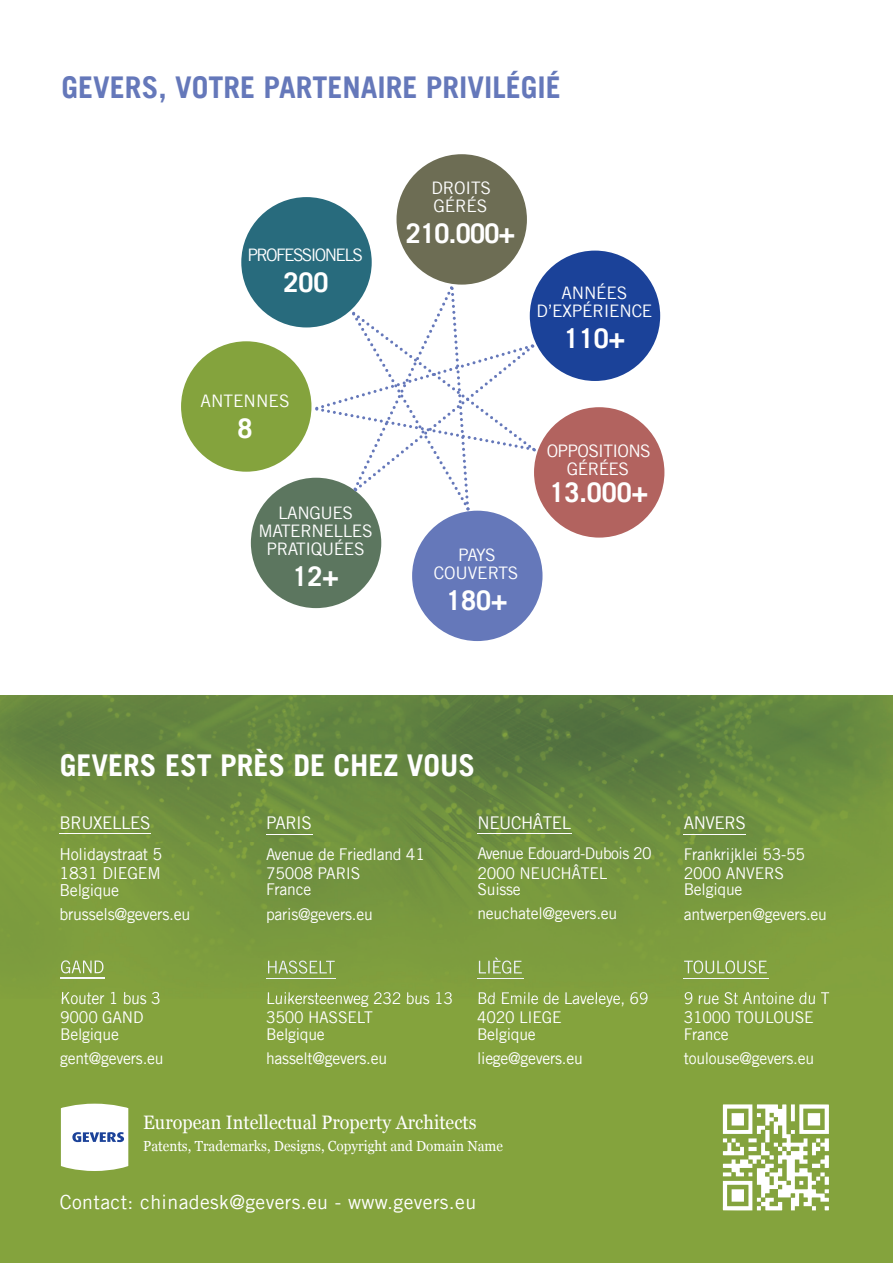
<style>
.page{position:relative;width:893px;height:1263px;background:#fff}
.page>*{position:absolute;margin:0;border:0;box-sizing:border-box;transform-origin:0 0}
.t1{font:700 30px "Trade Gothic LT";color:#6578ba}
.t2{font:700 30px "Trade Gothic LT";color:#fff}
.t3{font:700 27px "Trade Gothic LT";color:#fff}
.t4{font:19.5px "Trade Gothic LT";letter-spacing:.02em;color:#fff}
.t5{font:19.5px "Georgia";letter-spacing:.005em;color:#fff;scale:.93 1}
.t6{font:17.55px "Trade Gothic LT";letter-spacing:-.025em;color:#fff}
.t7{font:17.25px/18px "Trade Gothic LT";letter-spacing:-.025em;color:#fff;text-align:center}
.t8{font:17.25px "Trade Gothic LT";letter-spacing:-.095em;color:#fff}
.t9{font:17.25px "Trade Gothic LT";color:#fff}
.t10{font:16.5px/19.5px "Trade Gothic LT";letter-spacing:-.015em;color:#fff}
.t11{font:16.2px/24.2px "Trade Gothic LT";letter-spacing:-.015em;color:#fff}
.t12{font:16.2px/19.2px "Trade Gothic LT";letter-spacing:-.035em;color:#fff}
.t13{font:14.55px "Georgia";color:#fff;scale:.93 1}
</style>
<div class="page">
<div style="left:0;top:696px;width:893px;height:567px;background:#84a33d"></div>
<svg style="left:61px;top:1104px;width:67px;height:67px;background:#eaeeef"></svg>
<svg style="left:723px;top:1104px;width:106px;height:106px"></svg>
<img style="left:0;top:696px;width:1px;height:101px">
<img style="left:60px;top:842px;width:812px;height:157px">
<img style="left:684px;top:978px;width:84px;height:1px">
<img style="left:684px;top:961px;width:83px;height:13px">
<img style="left:732px;top:992px;width:97px;height:7px">
<img style="left:685px;top:992px;width:47px;height:7px">
<img style="left:477px;top:978px;width:46px;height:1px">
<img style="left:479px;top:958px;width:43px;height:16px">
<img style="left:549px;top:992px;width:98px;height:7px">
<img style="left:479px;top:992px;width:70px;height:7px">
<img style="left:266px;top:978px;width:69px;height:1px">
<img style="left:268px;top:961px;width:67px;height:13px">
<img style="left:326px;top:992px;width:126px;height:7px">
<img style="left:268px;top:992px;width:58px;height:7px">
<img style="left:60px;top:978px;width:45px;height:1px">
<img style="left:61px;top:960px;width:42px;height:13px">
<img style="left:139px;top:992px;width:20px;height:7px">
<img style="left:62px;top:992px;width:77px;height:7px">
<img style="left:1px;top:696px;width:892px;height:146px">
<hr style="left:60px;top:834px;width:91px;height:1px;background:#fff">
<hr style="left:266px;top:834px;width:46px;height:1px;background:#fff">
<hr style="left:477px;top:834px;width:95px;height:1px;background:#fff">
<hr style="left:684px;top:834px;width:62px;height:1px;background:#fff">
<div style="left:241px;top:197px;width:131px;height:130px;background:#286b7d;border-radius:50%"></div>
<div style="left:181px;top:341px;width:130px;height:131px;background:#84a33d;border-radius:50%"></div>
<div style="left:251px;top:478px;width:130px;height:130px;background:#5c765f;border-radius:50%"></div>
<div style="left:396px;top:154px;width:131px;height:131px;background:#6d6d54;border-radius:50%"></div>
<div style="left:412px;top:511px;width:130px;height:130px;background:#6578ba;border-radius:50%"></div>
<div style="left:534px;top:407px;width:130px;height:131px;background:#b2635f;border-radius:50%"></div>
<div style="left:530px;top:251px;width:130px;height:130px;background:#1b4299;border-radius:50%"></div>
<svg style="left:315px;top:286px;width:221px;height:224px"></svg>
<h1 class="t1" style="left:62px;top:69px;width:501px">GEVERS, VOTRE PARTENAIRE PRIVILÉGIÉ</h1>
<p class="t8" style="left:247px;top:244px;width:117px">PROFESSIONELS</p>
<h2 class="t3" style="left:283px;top:266px;width:47px">200</h2>
<p class="t9" style="left:200px;top:390px;width:91px">ANTENNES</p>
<h2 class="t3" style="left:237px;top:411px;width:17px">8</h2>
<p class="t7" style="left:259px;top:504px;width:115px">LANGUES<br>MATERNELLES<br>PRATIQUÉES</p>
<h2 class="t3" style="left:292px;top:560px;width:48px">12+</h2>
<p class="t7" style="left:431px;top:179px;width:61px;text-align:left">DROITS<br>GÉRÉS</p>
<h2 class="t3" style="left:406px;top:216px;width:111px">210.000+</h2>
<p class="t7" style="left:536px;top:284px;width:117px">ANNÉES<br>D’EXPÉRIENCE</p>
<h2 class="t3" style="left:564px;top:322px;width:63px">110+</h2>
<p class="t7" style="left:434px;top:546px;width:86px">PAYS<br>COUVERTS</p>
<h2 class="t3" style="left:446px;top:583px;width:63px">180+</h2>
<p class="t7" style="left:547px;top:442px;width:106px">OPPOSITIONS<br>GÉRÉES</p>
<h2 class="t3" style="left:549px;top:475px;width:100px">13.000+</h2>
<h1 class="t2" style="left:60px;top:747px;width:417px">GEVERS EST PRÈS DE CHEZ VOUS</h1>
<p class="t6" style="left:60px;top:812px;width:93px">BRUXELLES</p>
<p class="t10" style="left:60px;top:844px;width:104px">Holidaystraat 5<br>1831 DIEGEM</p>
<p class="t10" style="left:60px;top:877px;width:132px;line-height:24.2px">Belgique brussels@gevers.eu</p>
<p class="t11" style="left:60px;top:988px;width:102px;line-height:19.2px">Kouter 1 bus 3<br>9000 GAND</p>
<p class="t11" style="left:60px;top:1021px;width:105px">Belgique gent@gevers.eu</p>
<p class="t6" style="left:266px;top:812px;width:47px">PARIS</p>
<p class="t11" style="left:266px;top:844px;width:160px;line-height:19.2px">Avenue de Friedland 41<br>75008 PARIS</p>
<p class="t11" style="left:266px;top:877px;width:108px">France paris@gevers.eu</p>
<p class="t6" style="left:477px;top:812px;width:95px">NEUCHÂTEL</p>
<p class="t12" style="left:477px;top:844px;width:176px">Avenue Edouard-Dubois 20<br>2000 NEUCHÂTEL</p>
<p class="t11" style="left:477px;top:877px;width:141px">Suisse neuchatel@gevers.eu</p>
<p class="t11" style="left:266px;top:988px;width:188px;line-height:19.2px">Luikersteenweg 232 bus 13<br>3500 HASSELT</p>
<p class="t11" style="left:266px;top:1022px;width:123px">Belgique hasselt@gevers.eu</p>
<p class="t11" style="left:477px;top:988px;width:173px;line-height:19.2px">Bd Emile de Laveleye, 69<br>4020 LIEGE</p>
<p class="t11" style="left:477px;top:1022px;width:107px">Belgique liege@gevers.eu</p>
<p class="t5" style="left:143px;top:1111px;width:360px">European Intellectual Property Architects</p>
<p class="t13" style="left:143px;top:1138px;width:388px">Patents, Trademarks, Designs, Copyright and Domain Name</p>
<p class="t4" style="left:60px;top:1190px;width:418px">Contact: chinadesk@gevers.eu - www.gevers.eu</p>
<p class="t6" style="left:684px;top:812px;width:64px">ANVERS</p>
<p class="t11" style="left:684px;top:844px;width:123px;line-height:19.2px">Frankrijklei 53-55<br>2000 ANVERS</p>
<p class="t11" style="left:684px;top:877px;width:145px">Belgique antwerpen@gevers.eu</p>
<p class="t11" style="left:684px;top:988px;width:147px;line-height:19.2px">9 rue St Antoine du T<br>31000 TOULOUSE</p>
<p class="t11" style="left:684px;top:1022px;width:132px">France toulouse@gevers.eu</p>
</div>
